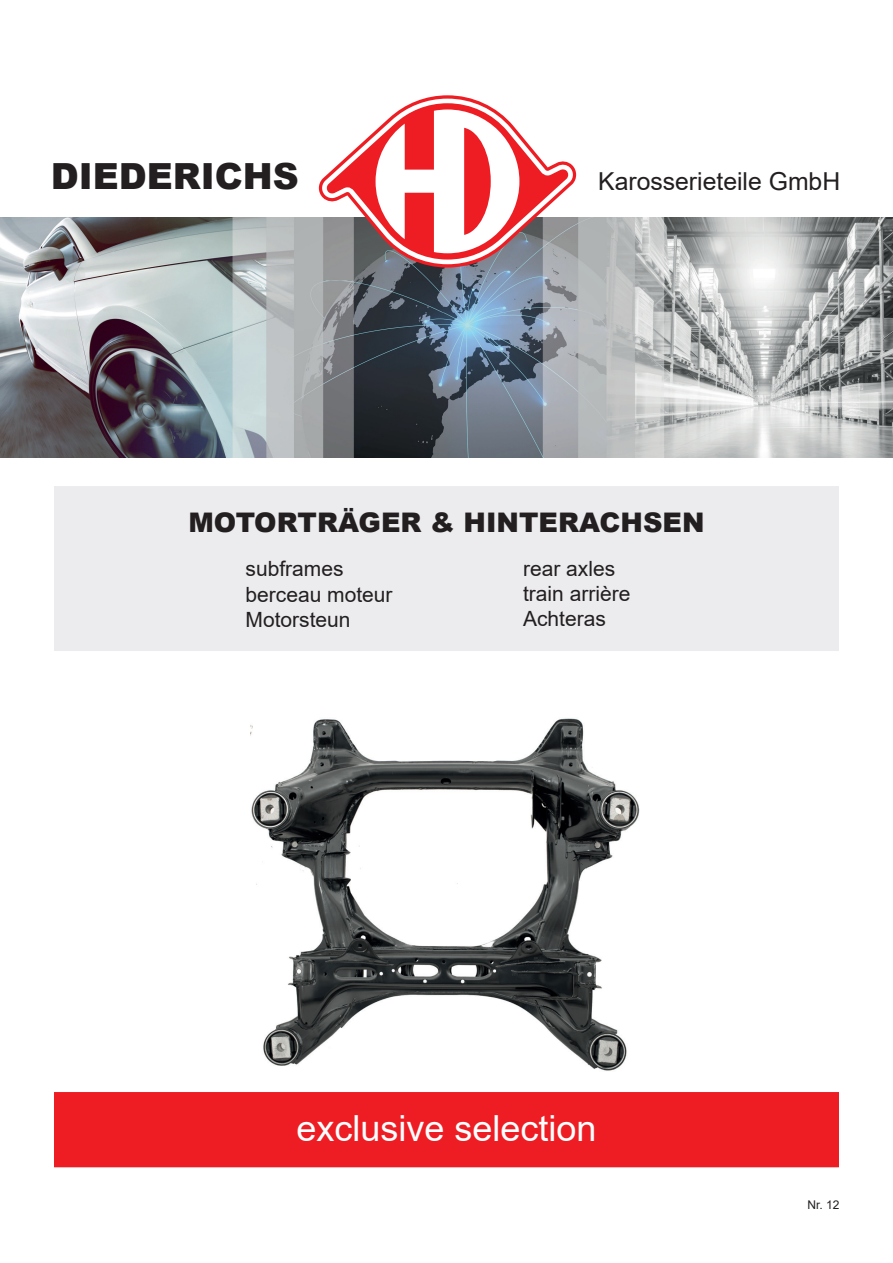
<style>
.page{position:relative;width:893px;height:1263px;background:#fff}
.page>*{position:absolute;margin:0;border:0;box-sizing:border-box;transform-origin:0 0}
.t1{font:36px "Arial";color:#fff}
.t2{font:900 36px "Arial";color:#231f20}
.t3{font:900 27px "Arial";color:#231f20}
.t4{font:24.75px "Arial";color:#231f20}
.t5{font:21px "Arial";color:#231f20}
.t6{font:12px "Arial";color:#231f20}
</style>
<div class="page">
<img style="left:0;top:218px;width:893px;height:239px">
<div style="left:55px;top:487px;width:783px;height:163px;background:#ececee"></div>
<div style="left:54px;top:486px;width:785px;height:165px;border:2px solid #ececee"></div>
<div style="left:54px;top:1092px;width:785px;height:75px;background:#ee1d23"></div>
<img style="left:251px;top:718px;width:389px;height:353px">
<svg style="left:319px;top:95px;width:257px;height:173px"></svg>
<p class="t2" style="left:51px;top:150px;width:250px">DIEDERICHS</p>
<p class="t4" style="left:598px;top:164px;width:244px">Karosserieteile GmbH</p>
<p class="t3" style="left:188px;top:503px;width:518px">MOTORTRÄGER &amp; HINTERACHSEN</p>
<p class="t5" style="left:246px;top:555px;width:100px">subframes</p>
<p class="t5" style="left:246px;top:580px;width:149px">berceau moteur</p>
<p class="t5" style="left:246px;top:605px;width:107px">Motorsteun</p>
<p class="t5" style="left:523px;top:554px;width:94px">rear axles</p>
<p class="t5" style="left:523px;top:579px;width:109px">train arrière</p>
<p class="t5" style="left:523px;top:604px;width:84px">Achteras</p>
<p class="t1" style="left:296px;top:1103px;width:302px">exclusive selection</p>
<p class="t6" style="left:807px;top:1197px;width:34px">Nr. 12</p>
</div>
